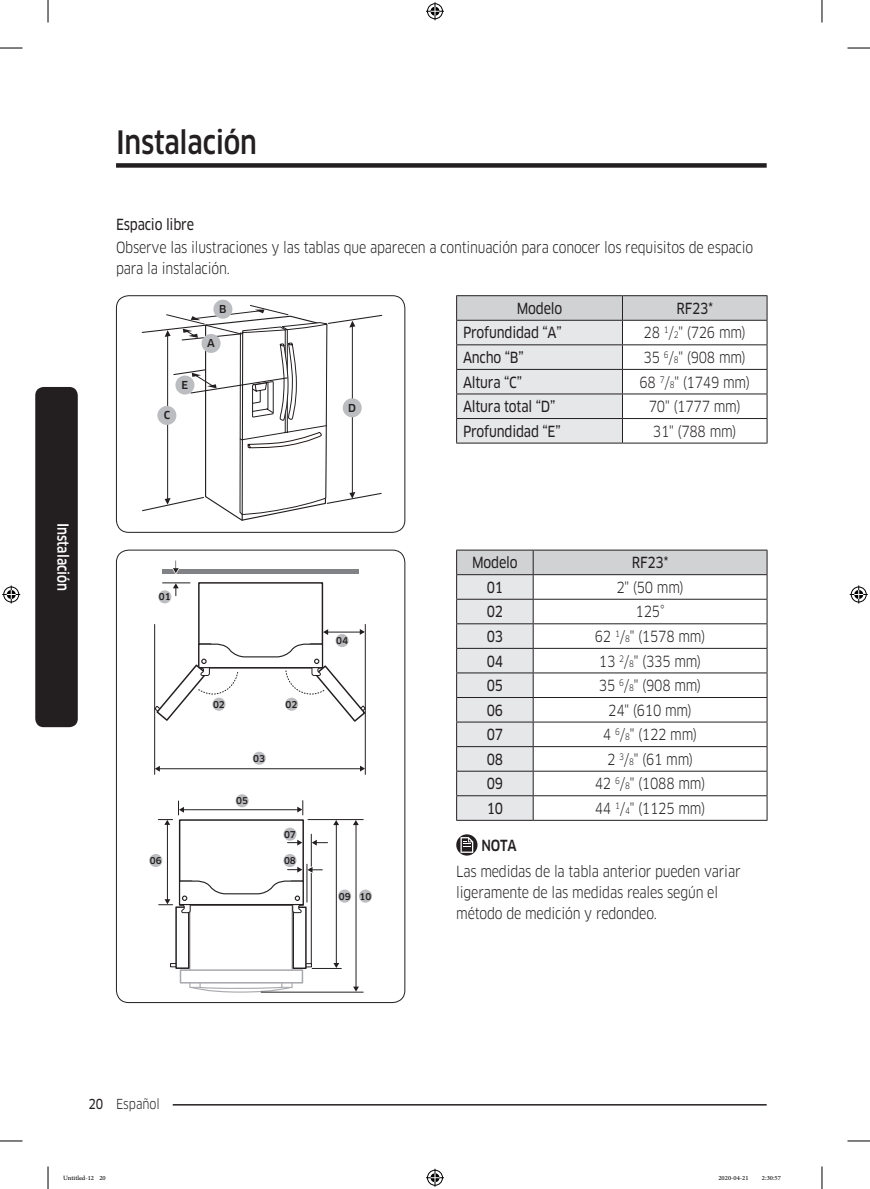
<style>
.page{position:relative;width:870px;height:1189px;background:#fff}
.page>*{position:absolute;margin:0;border:0;box-sizing:border-box;transform-origin:0 0}
.t1{font:500 31.5px "Samsung Clan Pro";letter-spacing:-.01em;color:#231f20;scale:.85 1}
.t2{font:15px/21px "Samsung Clan Pro";letter-spacing:-.015em;color:#231f20;scale:.85 1}
.t3{font:15px "Samsung Clan Pro News";letter-spacing:-.015em;color:#231f20;scale:.85 1}
.t4{font:500 15px "Samsung Clan Pro";color:#fff;scale:.85 1}
.t5{font:500 15px "Samsung Clan Pro";color:#231f20;scale:.85 1}
.t6{font:13.5px "Samsung Clan Pro";color:#231f20;scale:.85 1}
.t7{font:500 10.8px "Samsung Clan Pro";color:#231f20}
.t8{font:500 9.3px "Samsung Clan Pro";color:#231f20}
.t9{font:9px "Adobe Arabic";color:#000}
.s1{font-family:"Samsung Clan Pro News"}
.s2{font-size:8.7px}
</style>
<div class="page">
<div style="left:116px;top:163px;width:651px;height:5px;background:#231f20"></div>
<hr style="left:116px;top:1104px;width:651px;height:1px;background:#231f20">
<div style="left:103px;top:1096px;width:70px;height:15px;background:#fff"></div>
<div style="left:35px;top:387px;width:43px;height:340px;background:#231f20;border-radius:9px"></div>
<svg style="left:141px;top:304px;width:242px;height:217px"></svg>
<div style="left:157px;top:406px;width:19px;height:19px;background:#bcbdc0;border-radius:50%"></div>
<div style="left:343px;top:398px;width:19px;height:19px;background:#bcbdc0;border-radius:50%"></div>
<div style="left:175px;top:375px;width:19px;height:19px;background:#bcbdc0;border-radius:50%"></div>
<div style="left:213px;top:300px;width:19px;height:19px;background:#bcbdc0;border-radius:50%"></div>
<div style="left:202px;top:334px;width:19px;height:19px;background:#bcbdc0;border-radius:50%"></div>
<div style="left:116px;top:295px;width:289px;height:238px;border:1px solid #231f20;border-radius:12px"></div>
<hr style="left:456px;top:295px;width:166px;height:1px;background:#231f20">
<hr style="left:622px;top:295px;width:145px;height:1px;background:#231f20">
<svg style="left:456px;top:296px;width:312px;height:147px"></svg>
<hr style="left:456px;top:443px;width:166px;height:1px;background:#231f20">
<hr style="left:622px;top:443px;width:145px;height:1px;background:#231f20">
<svg style="left:189px;top:983px;width:104px;height:10px"></svg>
<div style="left:180px;top:969px;width:123px;height:14px;border:2px solid #a8a9ad"></div>
<div style="left:179px;top:819px;width:125px;height:87px;background:#fff;border:1px solid #231f20"></div>
<div style="left:292px;top:906px;width:15px;height:63px;background:#fff;border:1px solid #231f20"></div>
<svg style="left:170px;top:963px;width:5px;height:4px"></svg>
<div style="left:175px;top:906px;width:14px;height:63px;background:#fff;border:1px solid #231f20"></div>
<hr style="left:311px;top:834px;width:1px;height:130px;background:#231f20">
<hr style="left:183px;top:809px;width:116px;height:1px;background:#231f20">
<svg style="left:297px;top:800px;width:6px;height:15px"></svg>
<hr style="left:167px;top:823px;width:1px;height:77px;background:#231f20">
<svg style="left:158px;top:801px;width:26px;height:24px"></svg>
<hr style="left:308px;top:819px;width:55px;height:1px;background:#231f20">
<hr style="left:261px;top:992px;width:102px;height:1px;background:#231f20">
<hr style="left:336px;top:823px;width:1px;height:141px;background:#231f20">
<svg style="left:305px;top:963px;width:36px;height:6px"></svg>
<svg style="left:333px;top:820px;width:6px;height:5px"></svg>
<hr style="left:356px;top:823px;width:1px;height:164px;background:#231f20">
<svg style="left:353px;top:986px;width:6px;height:5px"></svg>
<svg style="left:353px;top:820px;width:6px;height:5px"></svg>
<svg style="left:312px;top:840px;width:16px;height:5px"></svg>
<div style="left:163px;top:569px;width:196px;height:5px;background:#808285"></div>
<svg style="left:163px;top:582px;width:27px;height:14px"></svg>
<hr style="left:154px;top:624px;width:1px;height:150px;background:#231f20">
<hr style="left:159px;top:768px;width:203px;height:1px;background:#231f20">
<svg style="left:155px;top:766px;width:5px;height:6px"></svg>
<svg style="left:360px;top:766px;width:5px;height:5px"></svg>
<div style="left:198px;top:582px;width:125px;height:86px;background:#fff;border:1px solid #231f20"></div>
<hr style="left:365px;top:624px;width:1px;height:150px;background:#231f20">
<svg style="left:154px;top:629px;width:212px;height:94px"></svg>
<div style="left:158px;top:590px;width:13px;height:13px;background:#bcbdc0;border-radius:50%"></div>
<div style="left:212px;top:698px;width:13px;height:13px;background:#bcbdc0;border-radius:50%"></div>
<div style="left:285px;top:698px;width:13px;height:13px;background:#bcbdc0;border-radius:50%"></div>
<div style="left:335px;top:634px;width:14px;height:13px;background:#bcbdc0;border-radius:50%"></div>
<div style="left:253px;top:752px;width:13px;height:13px;background:#bcbdc0;border-radius:50%"></div>
<div style="left:236px;top:794px;width:13px;height:13px;background:#bcbdc0;border-radius:50%"></div>
<div style="left:149px;top:854px;width:13px;height:13px;background:#bcbdc0;border-radius:50%"></div>
<div style="left:338px;top:889px;width:13px;height:13px;background:#bcbdc0;border-radius:50%"></div>
<div style="left:359px;top:889px;width:13px;height:13px;background:#bcbdc0;border-radius:50%"></div>
<svg style="left:172px;top:560px;width:7px;height:14px"></svg>
<svg style="left:287px;top:840px;width:15px;height:5px"></svg>
<div style="left:283px;top:827px;width:13px;height:14px;background:#bcbdc0;border-radius:50%"></div>
<div style="left:283px;top:854px;width:13px;height:13px;background:#bcbdc0;border-radius:50%"></div>
<svg style="left:159px;top:864px;width:163px;height:60px"></svg>
<div style="left:116px;top:550px;width:289px;height:453px;border:1px solid #231f20;border-radius:12px"></div>
<svg style="left:456px;top:550px;width:312px;height:270px"></svg>
<hr style="left:456px;top:820px;width:77px;height:1px;background:#231f20">
<hr style="left:533px;top:820px;width:234px;height:1px;background:#231f20">
<svg style="left:456px;top:834px;width:21px;height:21px"></svg>
<svg style="left:460px;top:837px;width:13px;height:16px"></svg>
<svg style="left:0;top:48px;width:22px;height:1px"></svg>
<svg style="left:847px;top:48px;width:23px;height:1px"></svg>
<svg style="left:0;top:1141px;width:22px;height:1px"></svg>
<svg style="left:847px;top:1141px;width:23px;height:1px"></svg>
<svg style="left:48px;top:0;width:1px;height:23px"></svg>
<svg style="left:48px;top:1166px;width:1px;height:23px"></svg>
<svg style="left:822px;top:0;width:1px;height:23px"></svg>
<svg style="left:822px;top:1166px;width:1px;height:23px"></svg>
<svg style="left:426px;top:2px;width:18px;height:18px"></svg>
<svg style="left:426px;top:1169px;width:18px;height:18px"></svg>
<svg style="left:2px;top:585px;width:18px;height:18px"></svg>
<svg style="left:850px;top:585px;width:18px;height:18px"></svg>
<h1 class="t1" style="left:116px;top:124px;width:167px">Instalación</h1>
<p class="t3" style="left:116px;top:216px;width:93px">Espacio libre</p>
<p class="t2" style="left:116px;top:237px;width:751px">Observe las ilustraciones y las tablas que aparecen a continuación para conocer los requisitos de espacio para la instalación.</p>
<p class="t4" style="left:72px;top:523px;width:82px;rotate:90deg">Instalación</p>
<p class="t7" style="left:164px;top:409px;width:8px">C</p>
<p class="t7" style="left:182px;top:379px;width:8px">E</p>
<p class="t7" style="left:219px;top:303px;width:9px">B</p>
<p class="t7" style="left:207px;top:337px;width:9px">A</p>
<p class="t7" style="left:348px;top:401px;width:9px">D</p>
<p class="t8" style="left:159px;top:592px;width:13px">01</p>
<p class="t8" style="left:150px;top:855px;width:13px">06</p>
<p class="t8" style="left:213px;top:699px;width:13px">02</p>
<p class="t8" style="left:286px;top:699px;width:13px">02</p>
<p class="t8" style="left:253px;top:753px;width:13px">03</p>
<p class="t8" style="left:236px;top:795px;width:13px">05</p>
<p class="t8" style="left:284px;top:829px;width:13px">07</p>
<p class="t8" style="left:284px;top:855px;width:13px">08</p>
<p class="t8" style="left:336px;top:635px;width:13px">04</p>
<p class="t8" style="left:339px;top:891px;width:34px">09 10</p>
<p class="t6" style="left:88px;top:1096px;width:86px"><span class="s1">20</span> Español</p>
<p class="t3" style="left:517px;top:299px;width:55px">Modelo</p>
<p class="t3" style="left:677px;top:299px;width:44px">RF23*</p>
<p class="t3" style="left:463px;top:324px;width:118px">Profundidad “A”</p>
<p class="t2" style="left:643px;top:322px;width:122px">28 <sup>1</sup>/<span class="s2">2</span>" (726 mm)</p>
<p class="t3" style="left:463px;top:349px;width:73px">Ancho “B”</p>
<p class="t2" style="left:643px;top:347px;width:122px">35 <sup>6</sup>/<span class="s2">8</span>" (908 mm)</p>
<p class="t3" style="left:463px;top:373px;width:71px">Altura “C”</p>
<p class="t2" style="left:639px;top:372px;width:132px">68 <sup>7</sup>/<span class="s2">8</span>" (1749 mm)</p>
<p class="t3" style="left:463px;top:398px;width:110px">Altura total “D”</p>
<p class="t2" style="left:649px;top:396px;width:110px">70" (1777 mm)</p>
<p class="t3" style="left:463px;top:422px;width:116px">Profundidad “E”</p>
<p class="t2" style="left:653px;top:421px;width:100px">31" (788 mm)</p>
<p class="t3" style="left:472px;top:554px;width:55px">Modelo</p>
<p class="t3" style="left:632px;top:554px;width:44px">RF23*</p>
<p class="t3" style="left:487px;top:578px;width:21px">01</p>
<p class="t2" style="left:616px;top:577px;width:81px">2" (50 mm)</p>
<p class="t3" style="left:487px;top:603px;width:21px">02</p>
<p class="t2" style="left:636px;top:601px;width:36px">125°</p>
<p class="t3" style="left:487px;top:627px;width:21px">03</p>
<p class="t2" style="left:595px;top:626px;width:132px">62 <sup>1</sup>/<span class="s2">8</span>" (1578 mm)</p>
<p class="t3" style="left:487px;top:652px;width:21px">04</p>
<p class="t2" style="left:599px;top:650px;width:122px">13 <sup>2</sup>/<span class="s2">8</span>" (335 mm)</p>
<p class="t3" style="left:487px;top:677px;width:21px">05</p>
<p class="t2" style="left:599px;top:675px;width:122px">35 <sup>6</sup>/<span class="s2">8</span>" (908 mm)</p>
<p class="t3" style="left:487px;top:701px;width:21px">06</p>
<p class="t2" style="left:608px;top:700px;width:100px">24" (610 mm)</p>
<p class="t3" style="left:487px;top:726px;width:21px">07</p>
<p class="t2" style="left:603px;top:724px;width:112px">4 <sup>6</sup>/<span class="s2">8</span>" (122 mm)</p>
<p class="t3" style="left:487px;top:750px;width:21px">08</p>
<p class="t2" style="left:607px;top:749px;width:103px">2 <sup>3</sup>/<span class="s2">8</span>" (61 mm)</p>
<p class="t3" style="left:487px;top:775px;width:21px">09</p>
<p class="t2" style="left:595px;top:773px;width:132px">42 <sup>6</sup>/<span class="s2">8</span>" (1088 mm)</p>
<p class="t3" style="left:487px;top:799px;width:21px">10</p>
<p class="t2" style="left:595px;top:798px;width:132px">44 <sup>1</sup>/<span class="s2">4</span>" (1125 mm)</p>
<p class="t5" style="left:482px;top:837px;width:43px">NOTA</p>
<p class="t2" style="left:456px;top:860px;width:336px">Las medidas de la tabla anterior pueden variar ligeramente de las medidas reales según el método de medición y redondeo.</p>
<p class="t9" style="left:63px;top:1171px;width:44px">Untitled-12 20</p>
<p class="t9" style="left:718px;top:1171px;width:32px">2020-04-21</p>
<p class="t9" style="left:762px;top:1171px;width:20px">2:30:57</p>
</div>
